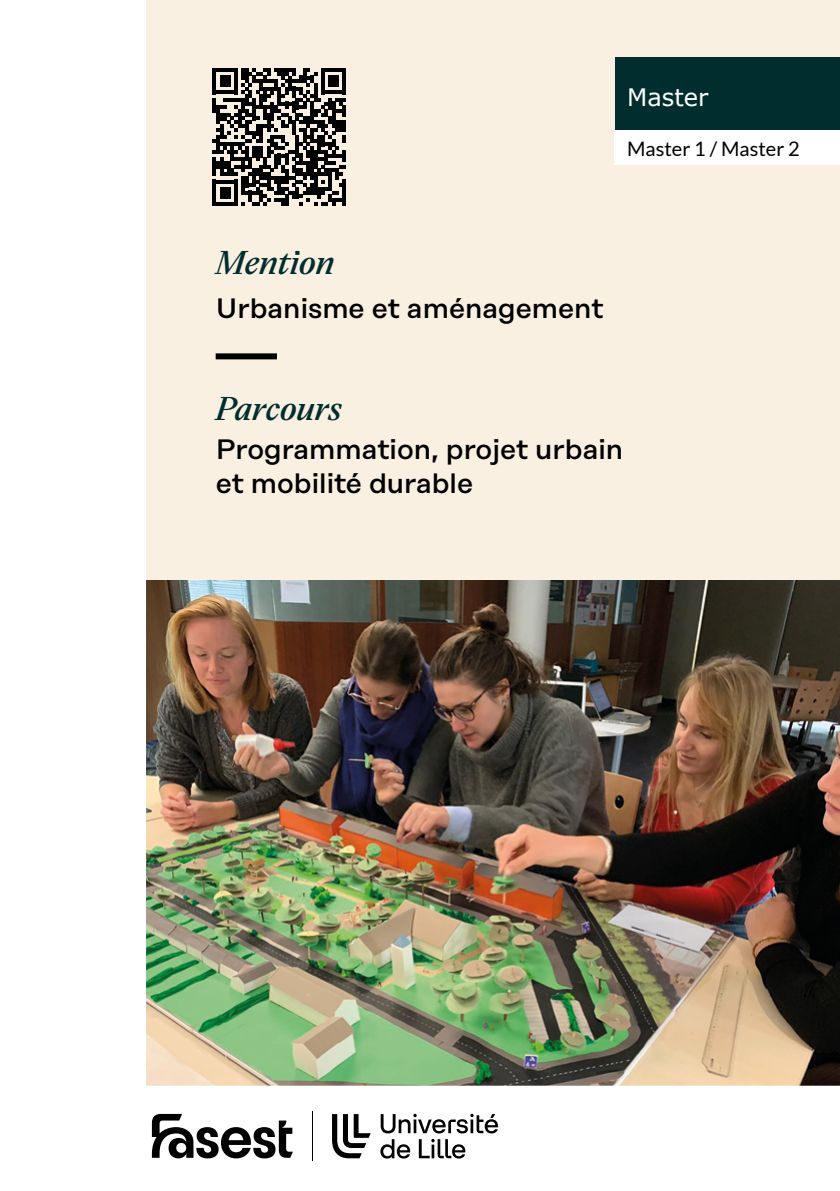
<style>
.page{position:relative;width:840px;height:1191px;background:#fff}
.page>*{position:absolute;margin:0;border:0;box-sizing:border-box;transform-origin:0 0}
.t1{font:italic 500 32px "Eliza";color:#002d2d}
.t2{font:500 28px/33.6px "Rational Display";color:#000}
.t3{font:24px "Verdana";color:#fff}
.t4{font:20px "Lato";color:#000}
</style>
<div class="page">
<img style="left:146px;top:0;width:693px;height:1159px">
<div style="left:614px;top:130px;width:225px;height:34px;background:#fff"></div>
<hr style="left:312px;top:1111px;width:1px;height:50px;background:#000">
<svg style="left:332px;top:1114px;width:38px;height:44px"></svg>
<svg style="left:380px;top:1113px;width:117px;height:45px"></svg>
<svg style="left:152px;top:1114px;width:141px;height:44px"></svg>
<div style="left:215px;top:353px;width:62px;height:6px;background:#000"></div>
<svg style="left:212px;top:68px;width:134px;height:138px;background:#65615b"></svg>
<hr style="left:342px;top:180px;width:4px;height:26px;background:#000">
<p class="t3" style="left:626px;top:82px;width:83px">Master</p>
<p class="t4" style="left:626px;top:137px;width:174px">Master 1 / Master 2</p>
<p class="t1" style="left:215px;top:243px;width:120px">Mention</p>
<p class="t2" style="left:215px;top:292px;width:389px">Urbanisme et aménagement</p>
<p class="t1" style="left:215px;top:388px;width:127px">Parcours</p>
<p class="t2" style="left:215px;top:432px;width:409px">Programmation, projet urbain et mobilité durable</p>
</div>
